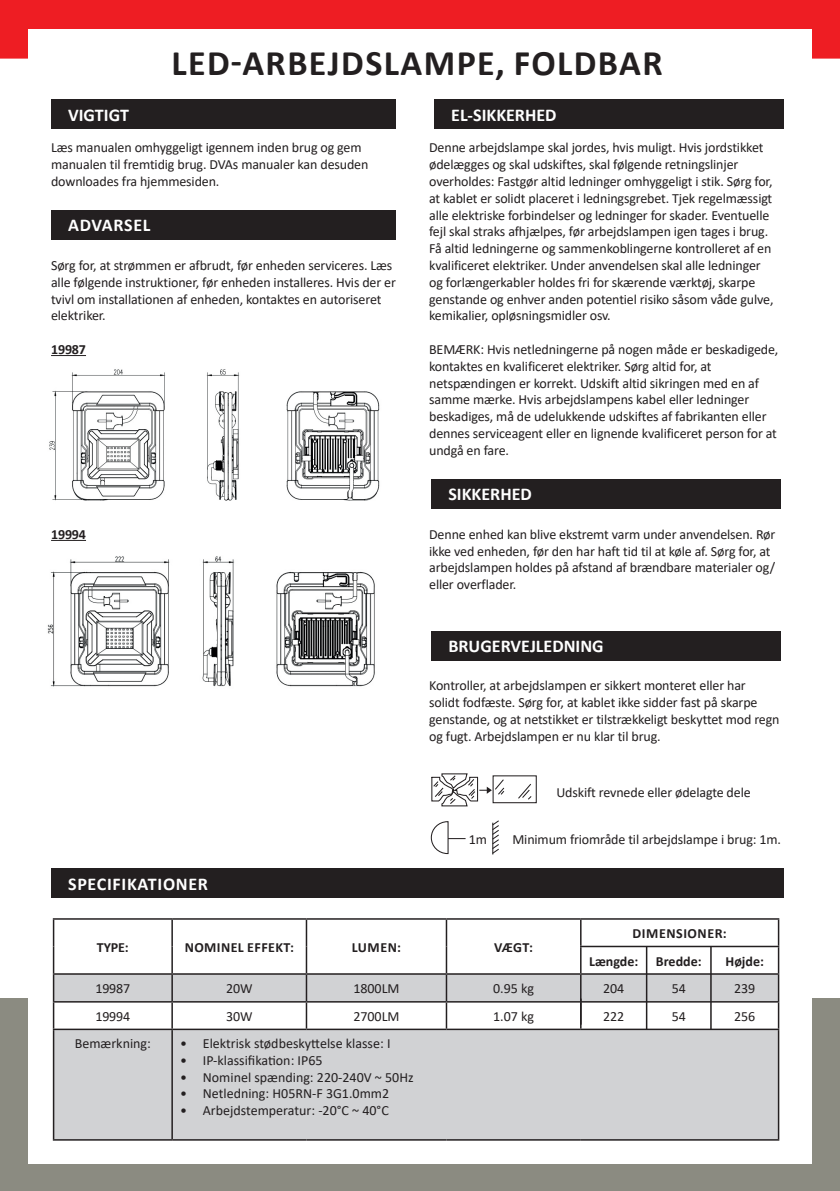
<style>
.page{position:relative;width:840px;height:1191px;background:#fff}
.page>*{position:absolute;margin:0;border:0;box-sizing:border-box;transform-origin:0 0}
.t1{font:700 36px "Calibri";letter-spacing:.04em;color:#231f20}
.t2{font:700 18px "Calibri";color:#fff}
.t3{font:700 18px "Calibri";letter-spacing:.04em;color:#fff}
.t4{font:14px/16.8px "Calibri";letter-spacing:-.01em;color:#231f20}
.t5{font:700 14px "Calibri";letter-spacing:.015em;color:#231f20}
.t6{font:700 14px "Calibri";letter-spacing:.04em;color:#231f20}
</style>
<div class="page">
<div style="left:0;top:998px;width:839px;height:193px;background:#8b8b81"></div>
<div style="left:0;top:0;width:839px;height:59px;background:#ee1d23"></div>
<div style="left:28px;top:30px;width:783px;height:1134px;background:#fff"></div>
<hr style="left:51px;top:355px;width:35px;height:1px;background:#231f20">
<hr style="left:51px;top:540px;width:35px;height:1px;background:#231f20">
<div style="left:51px;top:99px;width:344px;height:30px;background:#231f20"></div>
<div style="left:434px;top:99px;width:348px;height:30px;background:#231f20"></div>
<div style="left:431px;top:479px;width:349px;height:29px;background:#231f20"></div>
<div style="left:431px;top:631px;width:349px;height:29px;background:#231f20"></div>
<div style="left:51px;top:210px;width:344px;height:29px;background:#231f20"></div>
<div style="left:51px;top:868px;width:731px;height:29px;background:#231f20"></div>
<svg style="left:54px;top:974px;width:723px;height:165px;fill:#d1d2d4"></svg>
<hr style="left:53px;top:918px;width:119px;height:1px;background:#231f20">
<hr style="left:172px;top:918px;width:134px;height:1px;background:#231f20">
<hr style="left:171px;top:919px;width:2px;height:27px;background:#231f20">
<hr style="left:306px;top:918px;width:140px;height:1px;background:#231f20">
<hr style="left:305px;top:919px;width:2px;height:27px;background:#231f20">
<hr style="left:446px;top:918px;width:134px;height:1px;background:#231f20">
<hr style="left:445px;top:919px;width:2px;height:27px;background:#231f20">
<hr style="left:580px;top:918px;width:198px;height:1px;background:#231f20">
<hr style="left:579px;top:919px;width:2px;height:26px;background:#231f20">
<hr style="left:171px;top:946px;width:2px;height:27px;background:#231f20">
<hr style="left:305px;top:946px;width:2px;height:27px;background:#231f20">
<hr style="left:445px;top:946px;width:2px;height:27px;background:#231f20">
<hr style="left:579px;top:945px;width:199px;height:2px;background:#231f20">
<hr style="left:579px;top:947px;width:2px;height:26px;background:#231f20">
<hr style="left:53px;top:973px;width:119px;height:1px;background:#231f20">
<hr style="left:172px;top:973px;width:134px;height:1px;background:#231f20">
<hr style="left:171px;top:974px;width:2px;height:27px;background:#231f20">
<hr style="left:306px;top:973px;width:140px;height:1px;background:#231f20">
<hr style="left:305px;top:974px;width:2px;height:27px;background:#231f20">
<hr style="left:446px;top:973px;width:134px;height:1px;background:#231f20">
<hr style="left:445px;top:974px;width:2px;height:27px;background:#231f20">
<hr style="left:580px;top:973px;width:198px;height:1px;background:#231f20">
<hr style="left:579px;top:974px;width:2px;height:27px;background:#231f20">
<hr style="left:53px;top:1001px;width:119px;height:1px;background:#231f20">
<svg style="left:53px;top:919px;width:1px;height:109px"></svg>
<hr style="left:172px;top:1001px;width:134px;height:1px;background:#231f20">
<hr style="left:171px;top:1002px;width:2px;height:26px;background:#231f20">
<hr style="left:306px;top:1001px;width:140px;height:1px;background:#231f20">
<hr style="left:305px;top:1002px;width:2px;height:26px;background:#231f20">
<hr style="left:446px;top:1001px;width:134px;height:1px;background:#231f20">
<hr style="left:445px;top:1002px;width:2px;height:26px;background:#231f20">
<hr style="left:580px;top:1001px;width:198px;height:1px;background:#231f20">
<hr style="left:579px;top:1002px;width:2px;height:26px;background:#231f20">
<svg style="left:777px;top:919px;width:1px;height:109px"></svg>
<hr style="left:53px;top:1028px;width:119px;height:2px;background:#231f20">
<hr style="left:53px;top:1030px;width:1px;height:109px;background:#231f20">
<hr style="left:172px;top:1028px;width:134px;height:2px;background:#231f20">
<hr style="left:171px;top:1030px;width:2px;height:109px;background:#231f20">
<hr style="left:306px;top:1028px;width:140px;height:2px;background:#231f20">
<hr style="left:446px;top:1028px;width:134px;height:2px;background:#231f20">
<hr style="left:580px;top:1028px;width:198px;height:2px;background:#231f20">
<hr style="left:777px;top:1030px;width:1px;height:109px;background:#231f20">
<hr style="left:53px;top:1139px;width:119px;height:1px;background:#231f20">
<hr style="left:172px;top:1139px;width:134px;height:1px;background:#231f20">
<hr style="left:306px;top:1139px;width:140px;height:1px;background:#231f20">
<hr style="left:446px;top:1139px;width:134px;height:1px;background:#231f20">
<hr style="left:580px;top:1139px;width:198px;height:1px;background:#231f20">
<img style="left:49px;top:369px;width:331px;height:132px">
<img style="left:47px;top:556px;width:328px;height:131px">
<hr style="left:645px;top:946px;width:2px;height:83px;background:#231f20">
<hr style="left:709px;top:946px;width:2px;height:83px;background:#231f20">
<svg style="left:431px;top:773px;width:106px;height:34px"></svg>
<svg style="left:430px;top:821px;width:35px;height:33px"></svg>
<svg style="left:492px;top:820px;width:7px;height:34px"></svg>
<h1 class="t1" style="left:171px;top:38px;width:492px">LED-ARBEJDSLAMPE, FOLDBAR</h1>
<p class="t2" style="left:68px;top:102px;width:62px">VIGTIGT</p>
<p class="t2" style="left:451px;top:102px;width:107px">EL-SIKKERHED</p>
<p class="t4" style="left:51px;top:139px;width:319px">Læs manualen omhyggeligt igennem inden brug og gem manualen til fremtidig brug. DVAs manualer kan desuden downloades fra hjemmesiden.</p>
<p class="t3" style="left:68px;top:213px;width:84px">ADVARSEL</p>
<p class="t4" style="left:51px;top:256px;width:346px">Sørg for, at strømmen er afbrudt, før enheden serviceres. Læs alle følgende instruktioner, før enheden installeres. Hvis der er tvivl om installationen af enheden, kontaktes en autoriseret elektriker.</p>
<p class="t5" style="left:51px;top:339px;width:36px">19987</p>
<p class="t5" style="left:51px;top:524px;width:36px">19994</p>
<p class="t3" style="left:68px;top:871px;width:141px">SPECIFIKATIONER</p>
<p class="t4" style="left:429px;top:139px;width:345px">Denne arbejdslampe skal jordes, hvis muligt. Hvis jordstikket ødelægges og skal udskiftes, skal følgende retningslinjer overholdes: Fastgør altid ledninger omhyggeligt i stik. Sørg for, at kablet er solidt placeret i ledningsgrebet. Tjek regelmæssigt alle elektriske forbindelser og ledninger for skader. Eventuelle fejl skal straks afhjælpes, før arbejdslampen igen tages i brug.<br>Få altid ledningerne og sammenkoblingerne kontrolleret af en kvalificeret elektriker. Under anvendelsen skal alle ledninger og forlængerkabler holdes fri for skærende værktøj, skarpe genstande og enhver anden potentiel risiko såsom våde gulve, kemikalier, opløsningsmidler osv.</p>
<p class="t4" style="left:429px;top:340px;width:350px">BEMÆRK: Hvis netledningerne på nogen måde er beskadigede, kontaktes en kvalificeret elektriker. Sørg altid for, at netspændingen er korrekt. Udskift altid sikringen med en af samme mærke. Hvis arbejdslampens kabel eller ledninger beskadiges, må de udelukkende udskiftes af fabrikanten eller dennes serviceagent eller en lignende kvalificeret person for at undgå en fare.</p>
<p class="t2" style="left:448px;top:482px;width:85px">SIKKERHED</p>
<p class="t4" style="left:429px;top:525px;width:347px">Denne enhed kan blive ekstremt varm under anvendelsen. Rør ikke ved enheden, før den har haft tid til at køle af. Sørg for, at arbejdslampen holdes på afstand af brændbare materialer og/ eller overflader.</p>
<p class="t2" style="left:448px;top:633px;width:157px">BRUGERVEJLEDNING</p>
<p class="t4" style="left:429px;top:676px;width:352px">Kontroller, at arbejdslampen er sikkert monteret eller har solidt fodfæste. Sørg for, at kablet ikke sidder fast på skarpe genstande, og at netstikket er tilstrækkeligt beskyttet mod regn og fugt. Arbejdslampen er nu klar til brug.</p>
<p class="t4" style="left:556px;top:783px;width:196px">Udskift revnede eller ødelagte dele</p>
<p class="t4" style="left:468px;top:830px;width:20px">1m</p>
<p class="t4" style="left:512px;top:830px;width:270px">Minimum friområde til arbejdslampe i brug: 1m.</p>
<p class="t6" style="left:632px;top:923px;width:96px">DIMENSIONER:</p>
<p class="t5" style="left:97px;top:937px;width:33px">TYPE:</p>
<p class="t5" style="left:185px;top:937px;width:111px">NOMINEL EFFEKT:</p>
<p class="t5" style="left:351px;top:937px;width:51px">LUMEN:</p>
<p class="t5" style="left:494px;top:937px;width:40px">VÆGT:</p>
<p class="t4" style="left:95px;top:979px;width:36px">19987</p>
<p class="t4" style="left:226px;top:979px;width:28px">20W</p>
<p class="t4" style="left:353px;top:979px;width:48px">1800LM</p>
<p class="t4" style="left:493px;top:979px;width:42px">0.95 kg</p>
<p class="t4" style="left:95px;top:1007px;width:36px">19994</p>
<p class="t4" style="left:226px;top:1007px;width:28px">30W</p>
<p class="t4" style="left:353px;top:1007px;width:48px">2700LM</p>
<p class="t4" style="left:493px;top:1007px;width:42px">1.07 kg</p>
<p class="t4" style="left:75px;top:1034px;width:78px">Bemærkning:</p>
<p class="t4" style="left:180px;top:1034px;width:212px">• Elektrisk stødbeskyttelse klasse: I</p>
<p class="t4" style="left:180px;top:1051px;width:144px">• IP-klassifikation: IP65</p>
<p class="t4" style="left:180px;top:1068px;width:235px">• Nominel spænding: 220-240V ~ 50Hz</p>
<p class="t4" style="left:180px;top:1085px;width:210px">• Netledning: H05RN-F 3G1.0mm2</p>
<p class="t4" style="left:180px;top:1101px;width:210px">• Arbejdstemperatur: -20°C ~ 40°C</p>
<p class="t5" style="left:588px;top:951px;width:51px">Længde:</p>
<p class="t4" style="left:602px;top:974px;width:23px;line-height:27.6px">204<br>222</p>
<p class="t5" style="left:655px;top:951px;width:47px">Bredde:</p>
<p class="t4" style="left:671px;top:974px;width:16px;line-height:27.6px">54<br>54</p>
<p class="t5" style="left:725px;top:951px;width:40px">Højde:</p>
<p class="t4" style="left:733px;top:974px;width:23px;line-height:27.6px">239<br>256</p>
</div>
